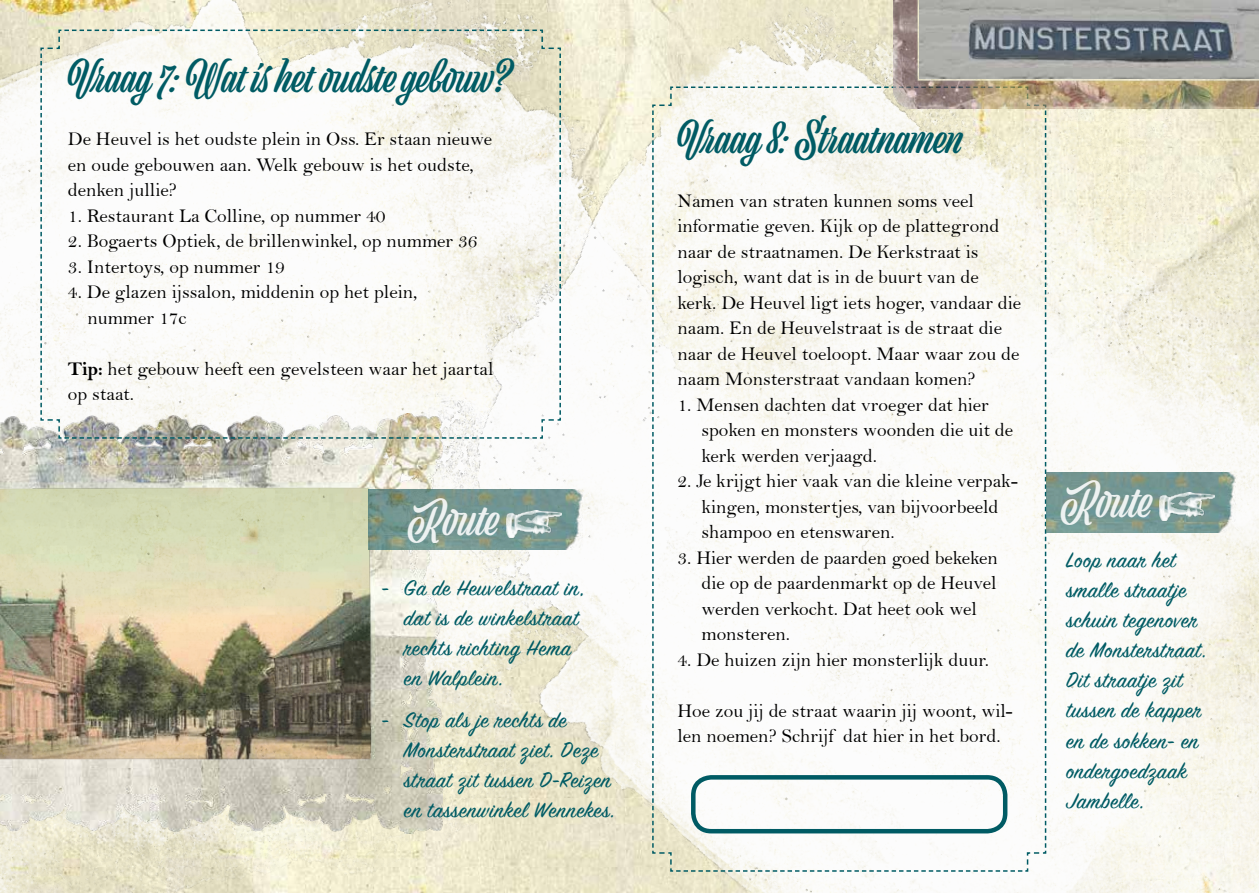
<style>
.page{position:relative;width:1259px;height:893px;background:#fff}
.page>*{position:absolute;margin:0;border:0;box-sizing:border-box;transform-origin:0 0}
.t1{font:44.25px "Viktor Script";color:#fff}
.t2{font:40.5px "Viktor Script";color:#005b64}
.t3{font:24px/30px "Sign Painter House Script";letter-spacing:.025em;color:#005b64}
.t4{font:19.5px/25.5px "Bell";color:#000}
.s1{font-family:"Bell MT Bold"}
</style>
<div class="page">
<img style="left:0;top:0;width:286px;height:893px">
<img style="left:286px;top:0;width:973px;height:893px">
<img style="left:0;top:414px;width:443px;height:419px">
<svg style="left:40px;top:29px;width:522px;height:410px"></svg>
<svg style="left:651px;top:86px;width:396px;height:786px"></svg>
<img style="left:369px;top:489px;width:214px;height:61px">
<img style="left:506px;top:510px;width:56px;height:27px">
<img style="left:893px;top:0;width:366px;height:108px">
<img style="left:919px;top:0;width:340px;height:79px">
<img style="left:1046px;top:472px;width:189px;height:60px">
<img style="left:1159px;top:493px;width:56px;height:27px">
<div style="left:691px;top:775px;width:316px;height:58px;border:4px solid #005b64;border-radius:18px"></div>
<h2 class="t2" style="left:68px;top:54px;width:447px">Vraag 7: Wat is het oudste gebouw?</h2>
<p class="t4" style="left:68px;top:126px;width:426px">De Heuvel is het oudste plein in Oss. Er staan nieuwe en oude gebouwen aan. Welk gebouw is het oudste, denken jullie?</p>
<p class="t4" style="left:68px;top:203px;width:319px">1. Restaurant La Colline, op nummer 40</p>
<p class="t4" style="left:68px;top:228px;width:411px">2. Bogaerts Optiek, de brillenwinkel, op nummer 36</p>
<p class="t4" style="left:68px;top:254px;width:218px">3. Intertoys, op nummer 19</p>
<p class="t4" style="left:87px;top:279px;width:331px;text-indent:-20px">4. De glazen ijssalon, middenin op het plein, nummer 17c</p>
<p class="t4" style="left:68px;top:356px;width:427px"><span class="s1">Tip:</span> het gebouw heeft een gevelsteen waar het jaartal op staat.</p>
<h1 class="t1" style="left:408px;top:493px;width:92px">Route</h1>
<p class="t3" style="left:404px;top:575px;width:183px;text-indent:-22px">- Ga de Heuvelstraat in, dat is de winkelstraat rechts richting Hema en Walplein.</p>
<p class="t3" style="left:404px;top:707px;width:213px;text-indent:-22px">- Stop als je rechts de<br>Monsterstraat ziet. Deze straat zit tussen D-Reizen en tassenwinkel Wennekes.</p>
<h2 class="t2" style="left:677px;top:115px;width:288px">Vraag 8: Straatnamen</h2>
<p class="t4" style="left:677px;top:187px;width:345px">Namen van straten kunnen soms veel informatie geven. Kijk op de plattegrond naar de straatnamen. De Kerkstraat is logisch, want dat is in de buurt van de kerk. De Heuvel ligt iets hoger, vandaar die naam. En de Heuvelstraat is de straat die naar de Heuvel toeloopt. Maar waar zou de naam Monsterstraat vandaan komen?</p>
<p class="t4" style="left:701px;top:391px;width:313px;text-indent:-24px">1. Mensen dachten dat vroeger dat hier spoken en monsters woonden die uit de kerk werden verjaagd.</p>
<p class="t4" style="left:701px;top:468px;width:318px;text-indent:-24px">2. Je krijgt hier vaak van die kleine verpak&shy;kingen, monstertjes, van bijvoorbeeld shampoo en etenswaren.</p>
<p class="t4" style="left:701px;top:545px;width:298px;text-indent:-24px">3. Hier werden de paarden goed bekeken die op de paardenmarkt op de Heuvel werden verkocht. Dat heet ook wel monsteren.</p>
<p class="t4" style="left:677px;top:647px;width:313px">4. De huizen zijn hier monsterlijk duur.</p>
<p class="t4" style="left:677px;top:698px;width:337px">Hoe zou jij de straat waarin jij woont, wil&shy;len noemen? Schrijf dat hier in het bord.</p>
<h1 class="t1" style="left:1060px;top:476px;width:92px">Route</h1>
<p class="t3" style="left:1066px;top:547px;width:142px">Loop naar het smalle straatje schuin tegenover de Monsterstraat.<br>Dit straatje zit tussen de kapper en de sokken- en ondergoedzaak<br>Jambelle.</p>
</div>
